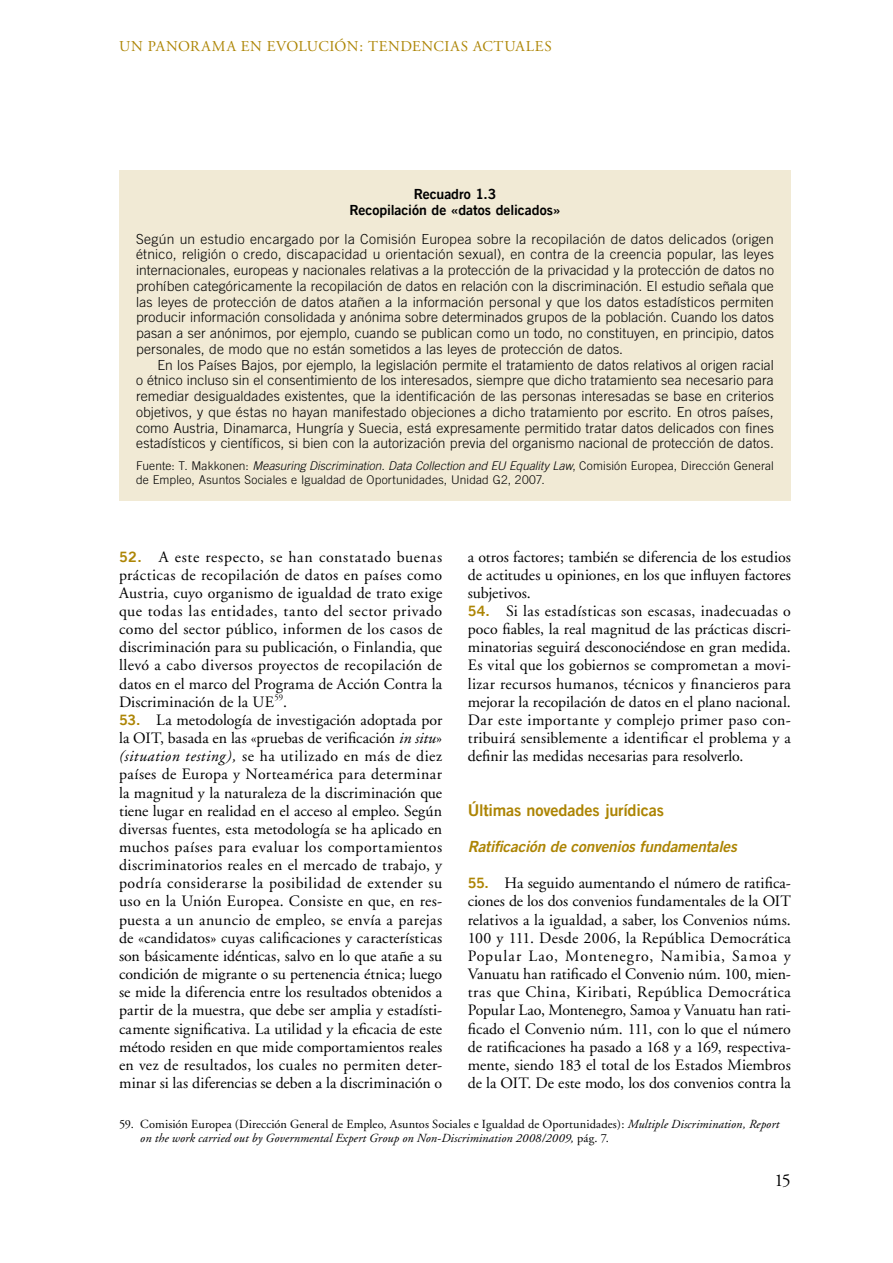
<style>
.page{position:relative;width:893px;height:1263px;background:#fff}
.page>*{position:absolute;margin:0;border:0;box-sizing:border-box;transform-origin:0 0}
.t1{font:18px "Adobe Garamond";color:#000}
.t2{font:16.35px "Trade Gothic LT Com Bd 2";letter-spacing:-.01em;color:#ad8505}
.t3{font:15.9px/18.1px "Adobe Garamond";color:#000;text-align:justify}
.t4{font:15.3px "Trade Gothic LT Com Bd 2 Obl";letter-spacing:-.01em;color:#ad8505}
.t5{font:15px "Adobe Garamond";letter-spacing:.05em;color:#ad8505}
.t6{font:14.1px/15.8px "Trade Gothic LT Com Bd 2";letter-spacing:-.005em;color:#000;text-align:center}
.t7{font:300 13.8px/15.8px "Trade Gothic LT Com";letter-spacing:.005em;color:#000;text-align:justify}
.t8{font:italic 12.3px/14px "Adobe Garamond";letter-spacing:.01em;color:#000}
.t9{font:300 12px/13.5px "Trade Gothic LT Com";letter-spacing:.015em;color:#000}
.s1{font-style:italic}
.s2{font-family:"Trade Gothic LT Com Bd 2";font-size:14.4px;color:#ad8505}
.s3{font-style:normal}
</style>
<div class="page">
<div style="left:119px;top:170px;width:672px;height:331px;background:#f1ead5"></div>
<p class="t5" style="left:119px;top:38px;width:432px">Un panorama en evolución: tendencias actuales</p>
<p class="t6" style="left:349px;top:186px;width:213px">Recuadro 1.3<br>Recopilación de «datos delicados»</p>
<p class="t7" style="left:136px;top:231px;width:639px">Según un estudio encargado por la Comisión Europea sobre la recopilación de datos delicados (origen étnico, religión o credo, discapacidad u orientación sexual), en contra de la creencia popular, las leyes internacionales, europeas y nacionales relativas a la protección de la privacidad y la protección de datos no prohíben categóricamente la recopilación de datos en relación con la discriminación. El estudio señala que las leyes de protección de datos atañen a la información personal y que los datos estadísticos permiten producir información consolidada y anónima sobre determinados grupos de la población. Cuando los datos pasan a ser anónimos, por ejemplo, cuando se publican como un todo, no constituyen, en principio, datos personales, de modo que no están sometidos a las leyes de protección de datos.</p>
<p class="t7" style="left:136px;top:357px;width:639px;text-indent:21px">En los Países Bajos, por ejemplo, la legislación permite el tratamiento de datos relativos al origen racial o étnico incluso sin el consentimiento de los interesados, siempre que dicho tratamiento sea necesario para remediar desigualdades existentes, que la identificación de las personas interesadas se base en criterios objetivos, y que éstas no hayan manifestado objeciones a dicho tratamiento por escrito. En otros países, como Austria, Dinamarca, Hungría y Suecia, está expresamente permitido tratar datos delicados con fines estadísticos y científicos, si bien con la autorización previa del organismo nacional de protección de datos.</p>
<p class="t9" style="left:136px;top:459px;width:639px">Fuente: T. Makkonen: <span class="s1">Measuring Discrimination. Data Collection and EU Equality Law</span>, Comisión Europea, Dirección General de Empleo, Asuntos Sociales e Igualdad de Oportunidades, Unidad G2, 2007.</p>
<p class="t3" style="left:119px;top:548px;width:325px"><span class="s2">52.</span> A este respecto, se han constatado buenas prácticas de recopilación de datos en países como Austria, cuyo organismo de igualdad de trato exige que todas las entidades, tanto del sector privado como del sector público, informen de los casos de discriminación para su publicación, o Finlandia, que llevó a cabo diversos proyectos de recopilación de datos en el marco del Programa de Acción Contra la Discriminación de la UE <sup>59</sup>.</p>
<p class="t3" style="left:119px;top:711px;width:325px"><span class="s2">53.</span> La metodología de investigación adoptada por la OIT, basada en las «pruebas de verificación <span class="s1">in situ</span>» <span class="s1">(situation testing),</span> se ha utilizado en más de diez países de Europa y Norteamérica para determinar la magnitud y la naturaleza de la discriminación que tiene lugar en realidad en el acceso al empleo. Según diversas fuentes, esta metodología se ha aplicado en muchos países para evaluar los comportamientos discriminatorios reales en el mercado de trabajo, y podría considerarse la posibilidad de extender su uso en la Unión Europea. Consiste en que, en res&shy;puesta a un anuncio de empleo, se envía a parejas de «candidatos» cuyas calificaciones y características son básicamente idénticas, salvo en lo que atañe a su condición de migrante o su pertenencia étnica; luego se mide la diferencia entre los resultados obtenidos a partir de la muestra, que debe ser amplia y estadísti&shy;camente significativa. La utilidad y la eficacia de este método residen en que mide comportamientos reales en vez de resultados, los cuales no permiten deter&shy;minar si las diferencias se deben a la discriminación o</p>
<p class="t3" style="left:468px;top:548px;width:325px">a otros factores; también se diferencia de los estudios de actitudes u opiniones, en los que influyen factores subjetivos.</p>
<p class="t3" style="left:468px;top:602px;width:325px"><span class="s2">54.</span> Si las estadísticas son escasas, inadecuadas o poco fiables, la real magnitud de las prácticas discri&shy;minatorias seguirá desconociéndose en gran medida.<br>Es vital que los gobiernos se comprometan a movi&shy;lizar recursos humanos, técnicos y financieros para mejorar la recopilación de datos en el plano nacional.<br>Dar este importante y complejo primer paso con&shy;tribuirá sensiblemente a identificar el problema y a definir las medidas necesarias para resolverlo.</p>
<p class="t2" style="left:468px;top:800px;width:198px">Últimas novedades jurídicas</p>
<p class="t4" style="left:468px;top:837px;width:271px">Ratificación de convenios fundamentales</p>
<p class="t3" style="left:468px;top:874px;width:325px"><span class="s2">55.</span> Ha seguido aumentando el número de ratifica&shy;ciones de los dos convenios fundamentales de la OIT relativos a la igualdad, a saber, los Convenios núms.<br>100 y 111. Desde 2006, la República Democrática Popular Lao, Montenegro, Namibia, Samoa y Vanuatu han ratificado el Convenio núm. 100, mien&shy;tras que China, Kiribati, República Democrática Popular Lao, Montenegro, Samoa y Vanuatu han rati&shy;ficado el Convenio núm. 111, con lo que el número de ratificaciones ha pasado a 168 y a 169, respectiva&shy;mente, siendo 183 el total de los Estados Miembros de la OIT. De este modo, los dos convenios contra la</p>
<p class="t8" style="left:140px;top:1118px;width:640px;text-indent:-21px"><span class="s3">59. Comisión Europea (Dirección General de Empleo, Asuntos Sociales e Igualdad de Oportunidades):</span> Multiple Discrimination, Report on the work carried out by Governmental Expert Group on Non-Discrimination 2008/2009, <span class="s3">pág. 7.</span></p>
<p class="t1" style="left:775px;top:1171px;width:18px">15</p>
</div>
